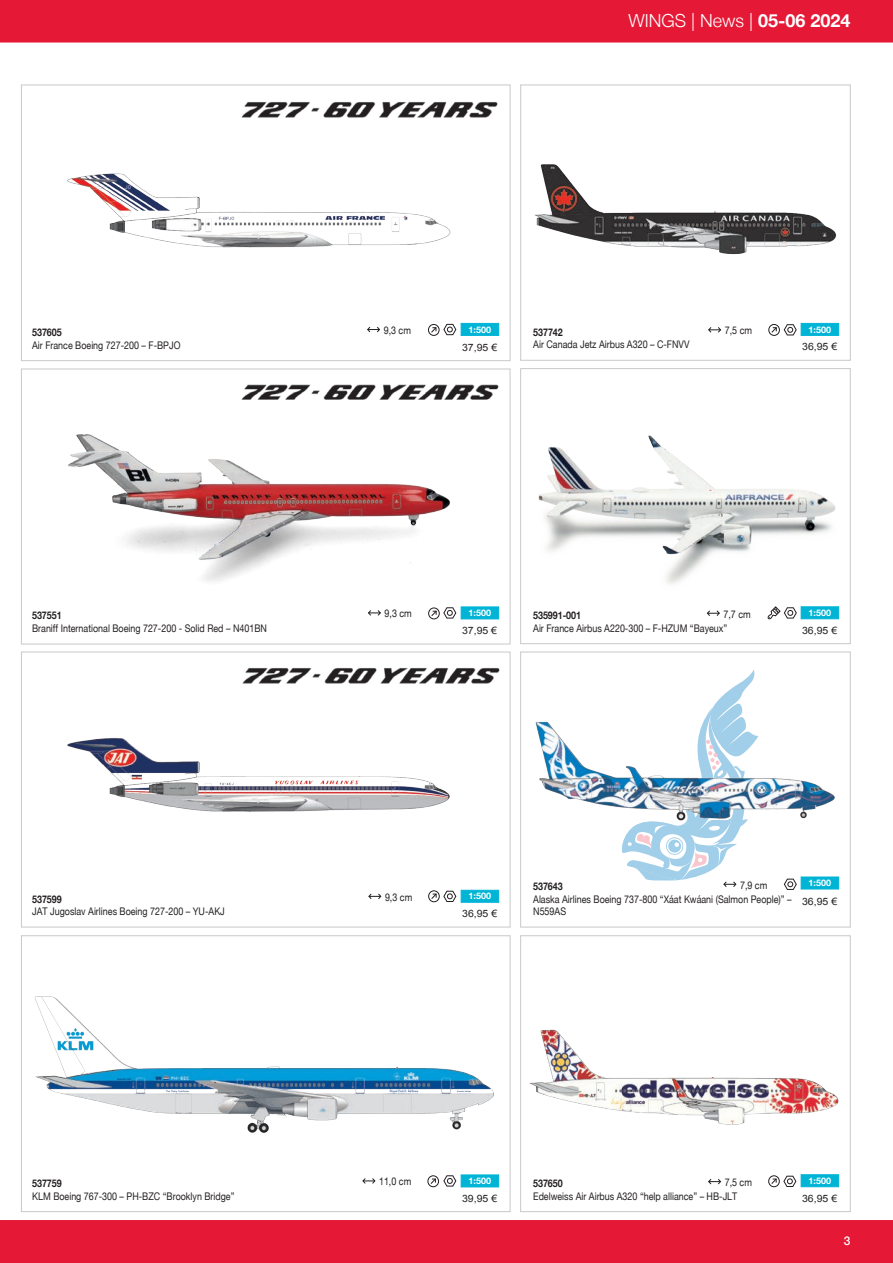
<style>
.page{position:relative;width:893px;height:1263px;background:#fff}
.page>*{position:absolute;margin:0;border:0;box-sizing:border-box;transform-origin:0 0}
.t1{font:300 18px "Helvetica Neue";color:#fff}
.t2{font:500 12px "Helvetica Neue";color:#fff}
.Artiklenummer{font:10.5px/12.6px "Helvetica Neue";color:#231f20;scale:.85 1}
.Artiklenummer-2{font:700 10.5px "Helvetica Neue";letter-spacing:-.005em;color:#231f20;scale:.85 1}
.Preis_Farbe{font:10.05px "Arial";color:#231f20;scale:1.04 1}
.Dokumententitel{font:700 9px "Helvetica Neue";color:#fff}
.s1{font-weight:700}
</style>
<div class="page">
<div style="left:0;top:1220px;width:893px;height:43px;background:#e51836"></div>
<div style="left:0;top:0;width:893px;height:43px;background:#e51836"></div>
<img style="left:67px;top:173px;width:404px;height:163px">
<div style="left:21px;top:85px;width:489px;height:276px;border:1px solid #c7c8ca"></div>
<img style="left:535px;top:164px;width:305px;height:172px">
<div style="left:520px;top:85px;width:330px;height:275px;border:1px solid #c7c8ca"></div>
<img style="left:538px;top:435px;width:302px;height:176px">
<div style="left:520px;top:368px;width:330px;height:276px;border:1px solid #c7c8ca"></div>
<img style="left:68px;top:434px;width:429px;height:186px">
<div style="left:21px;top:369px;width:489px;height:275px;border:1px solid #c7c8ca"></div>
<div style="left:520px;top:652px;width:330px;height:275px;background:#fff;border:1px solid #c7c8ca"></div>
<img style="left:67px;top:738px;width:403px;height:165px">
<div style="left:21px;top:652px;width:489px;height:275px;border:1px solid #c7c8ca"></div>
<img style="left:529px;top:1029px;width:311px;height:159px">
<div style="left:520px;top:935px;width:330px;height:277px;border:1px solid #c7c8ca"></div>
<img style="left:34px;top:996px;width:466px;height:191px">
<div style="left:21px;top:935px;width:489px;height:277px;border:1px solid #c7c8ca"></div>
<img style="left:241px;top:102px;width:257px;height:16px">
<img style="left:241px;top:384px;width:258px;height:16px">
<img style="left:242px;top:668px;width:258px;height:16px">
<img style="left:521px;top:664px;width:329px;height:232px">
<svg style="left:706px;top:610px;width:14px;height:6px"></svg>
<svg style="left:622px;top:670px;width:136px;height:218px"></svg>
<svg style="left:367px;top:609px;width:14px;height:7px"></svg>
<svg style="left:443px;top:607px;width:14px;height:12px"></svg>
<svg style="left:368px;top:893px;width:14px;height:7px"></svg>
<svg style="left:443px;top:890px;width:14px;height:12px"></svg>
<div style="left:801px;top:606px;width:38px;height:13px;background:#00b4d6;border:1px solid #00b4d6"></div>
<div style="left:461px;top:606px;width:38px;height:13px;background:#00b4d6;border:1px solid #00b4d6"></div>
<div style="left:428px;top:608px;width:12px;height:11px;border:1px solid #231f20;border-radius:50%"></div>
<svg style="left:431px;top:610px;width:6px;height:7px"></svg>
<div style="left:428px;top:324px;width:11px;height:12px;border:1px solid #231f20;border-radius:50%"></div>
<svg style="left:430px;top:326px;width:7px;height:7px"></svg>
<svg style="left:367px;top:326px;width:13px;height:7px"></svg>
<svg style="left:443px;top:323px;width:14px;height:12px"></svg>
<div style="left:461px;top:323px;width:38px;height:13px;background:#00b4d6;border:1px solid #00b4d6"></div>
<svg style="left:708px;top:326px;width:13px;height:7px"></svg>
<div style="left:768px;top:324px;width:12px;height:12px;border:1px solid #231f20;border-radius:50%"></div>
<svg style="left:771px;top:326px;width:6px;height:7px"></svg>
<svg style="left:783px;top:324px;width:14px;height:12px"></svg>
<div style="left:801px;top:323px;width:38px;height:13px;background:#00b4d6;border:1px solid #00b4d6"></div>
<svg style="left:768px;top:606px;width:29px;height:13px"></svg>
<div style="left:461px;top:890px;width:38px;height:13px;background:#00b4d6;border:1px solid #00b4d6"></div>
<div style="left:428px;top:890px;width:12px;height:12px;border:1px solid #231f20;border-radius:50%"></div>
<svg style="left:431px;top:893px;width:6px;height:7px"></svg>
<div style="left:801px;top:877px;width:38px;height:12px;background:#00b4d6;border:1px solid #00b4d6"></div>
<svg style="left:783px;top:878px;width:14px;height:12px"></svg>
<svg style="left:362px;top:1177px;width:14px;height:7px"></svg>
<div style="left:461px;top:1174px;width:38px;height:13px;background:#00b4d6;border:1px solid #00b4d6"></div>
<svg style="left:443px;top:1175px;width:14px;height:12px"></svg>
<div style="left:427px;top:1175px;width:12px;height:12px;border:1px solid #231f20;border-radius:50%"></div>
<svg style="left:430px;top:1178px;width:7px;height:7px"></svg>
<svg style="left:708px;top:1178px;width:13px;height:7px"></svg>
<div style="left:801px;top:1174px;width:38px;height:13px;background:#00b4d6;border:1px solid #00b4d6"></div>
<svg style="left:783px;top:1175px;width:14px;height:12px"></svg>
<div style="left:768px;top:1175px;width:12px;height:12px;border:1px solid #231f20;border-radius:50%"></div>
<svg style="left:771px;top:1178px;width:6px;height:7px"></svg>
<h1 class="t1" style="left:628px;top:6px;width:224px">WINGS | News | <span class="s1">05-06 2024</span></h1>
<p class="Artiklenummer-2" style="left:32px;top:324px;width:36px">537605</p>
<p class="Artiklenummer" style="left:32px;top:339px;width:176px">Air France Boeing 727-200 – F-BPJO</p>
<p class="Artiklenummer" style="left:384px;top:324px;width:34px">9,3 cm</p>
<p class="Dokumententitel" style="left:469px;top:322px;width:24px">1:500</p>
<p class="Artiklenummer-2" style="left:533px;top:324px;width:36px">537742</p>
<p class="Artiklenummer" style="left:533px;top:338px;width:185px">Air Canada Jetz Airbus A320 – C-FNVV</p>
<p class="Preis_Farbe" style="left:462px;top:340px;width:35px">37,95 €</p>
<p class="Artiklenummer" style="left:725px;top:324px;width:34px">7,5 cm</p>
<p class="Dokumententitel" style="left:809px;top:322px;width:24px">1:500</p>
<p class="Preis_Farbe" style="left:802px;top:340px;width:35px">36,95 €</p>
<p class="Artiklenummer-2" style="left:32px;top:607px;width:36px">537551</p>
<p class="Artiklenummer" style="left:32px;top:622px;width:278px">Braniff International Boeing 727-200 - Solid Red – N401BN</p>
<p class="Artiklenummer" style="left:385px;top:607px;width:34px">9,3 cm</p>
<p class="Dokumententitel" style="left:469px;top:606px;width:24px">1:500</p>
<p class="Dokumententitel" style="left:809px;top:606px;width:24px">1:500</p>
<p class="Artiklenummer" style="left:723px;top:607px;width:34px">7,7 cm</p>
<p class="Artiklenummer-2" style="left:533px;top:607px;width:58px">535991-001</p>
<p class="Artiklenummer" style="left:533px;top:622px;width:230px">Air France Airbus A220-300 – F-HZUM “Bayeux”</p>
<p class="Preis_Farbe" style="left:802px;top:623px;width:35px">36,95 €</p>
<p class="Preis_Farbe" style="left:462px;top:624px;width:35px">37,95 €</p>
<p class="Artiklenummer-2" style="left:32px;top:891px;width:36px">537599</p>
<p class="Artiklenummer" style="left:32px;top:905px;width:228px">JAT Jugoslav Airlines Boeing 727-200 – YU-AKJ</p>
<p class="Artiklenummer" style="left:385px;top:891px;width:34px">9,3 cm</p>
<p class="Dokumententitel" style="left:469px;top:889px;width:24px">1:500</p>
<p class="Preis_Farbe" style="left:462px;top:907px;width:35px">36,95 €</p>
<p class="Artiklenummer" style="left:740px;top:878px;width:34px">7,9 cm</p>
<p class="Artiklenummer-2" style="left:533px;top:878px;width:36px">537643</p>
<p class="Artiklenummer" style="left:533px;top:893px;width:305px">Alaska Airlines Boeing 737-800 “Xáat Kwáani (Salmon People)” –<br>N559AS</p>
<p class="Dokumententitel" style="left:809px;top:876px;width:24px">1:500</p>
<p class="Preis_Farbe" style="left:802px;top:894px;width:35px">36,95 €</p>
<p class="Artiklenummer-2" style="left:32px;top:1175px;width:36px">537759</p>
<p class="Artiklenummer" style="left:32px;top:1190px;width:240px">KLM Boeing 767-300 – PH-BZC “Brooklyn Bridge”</p>
<p class="Artiklenummer" style="left:725px;top:1176px;width:34px">7,5 cm</p>
<p class="Dokumententitel" style="left:809px;top:1173px;width:24px">1:500</p>
<p class="Artiklenummer" style="left:379px;top:1175px;width:39px">11,0 cm</p>
<p class="Dokumententitel" style="left:469px;top:1174px;width:24px">1:500</p>
<p class="Artiklenummer-2" style="left:533px;top:1175px;width:36px">537650</p>
<p class="Artiklenummer" style="left:533px;top:1190px;width:242px">Edelweiss Air Airbus A320 “help alliance” – HB-JLT</p>
<p class="Preis_Farbe" style="left:462px;top:1192px;width:35px">39,95 €</p>
<p class="Preis_Farbe" style="left:802px;top:1192px;width:35px">36,95 €</p>
<p class="t2" style="left:844px;top:1231px;width:8px">3</p>
</div>
